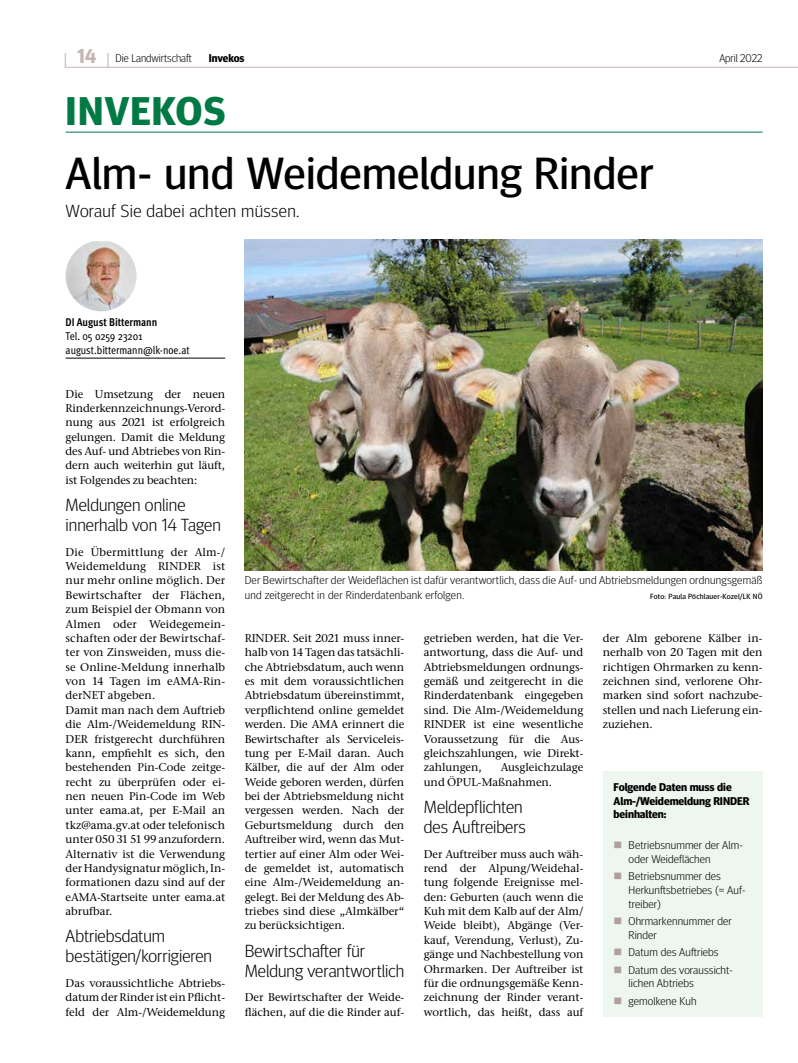
<style>
.page{position:relative;width:798px;height:1063px;background:#fff}
.page>*{position:absolute;margin:0;border:0;box-sizing:border-box;transform-origin:0 0}
.t1{font:45px "Meta Head OT";letter-spacing:.01em;color:#000;scale:1.05 1}
.t2{font:700 40px "Meta Head OT";letter-spacing:.03em;color:#007a44;scale:1.05 1}
.t3{font:300 17.5px/20px "Meta Head OT";color:#000;scale:1.05 1}
.t4{font:300 17.5px "Meta Head OT";letter-spacing:.02em;color:#000;scale:1.05 1}
.t5{font:500 11.25px/14.4px "Stone Serif ITC Pro";letter-spacing:-.005em;color:#000;text-align:justify}
.t6{font:300 11.25px/13.8px "Meta Head OT";letter-spacing:.01em;color:#000;scale:1.05 1}
.t7{font:700 11.25px/13.8px "Meta Head OT";letter-spacing:-.005em;color:#000;scale:1.05 1}
.t8{font:condensed 11.25px/14.4px "Meta OT";letter-spacing:-.005em;color:#000}
.t9{font:300 11.25px "Meta Head OT";letter-spacing:.01em;color:#000}
.t10{font:700 condensed 11.25px "Meta OT";color:#000}
.t11{font:700 11.25px "Meta Head OT";letter-spacing:-.005em;color:#000}
.t12{font:7.5px "Meta Head OT";letter-spacing:.03em;color:#000;scale:1.05 1}
.s1{font-family:"Generis Simple Com";font-size:20px;color:#c6b7b4}
.s2{font-weight:700;font-size:20px;color:#c6b7b4}
</style>
<div class="page">
<hr style="left:66px;top:132px;width:696px;height:1px;background:#007a44">
<hr style="left:66px;top:67px;width:731px;height:1px;background:#c6b7b4">
<div style="left:602px;top:771px;width:160px;height:246px;background:#eef6f0"></div>
<img style="left:244px;top:240px;width:518px;height:330px">
<hr style="left:66px;top:358px;width:159px;height:1px;background:#000">
<img style="left:66px;top:241px;width:70px;height:70px">
<p class="t9" style="left:63px;top:51px;width:130px"><span class="s1">|</span> <span class="s2">14</span> <span class="s1">|</span> Die Landwirtschaft</p>
<p class="t11" style="left:209px;top:51px;width:37px">Invekos</p>
<p class="t9" style="left:719px;top:51px;width:45px">April 2022</p>
<h2 class="t2" style="left:66px;top:87px;width:153px">INVEKOS</h2>
<h1 class="t1" style="left:66px;top:146px;width:561px">Alm- und Weidemeldung Rinder</h1>
<h3 class="t4" style="left:66px;top:200px;width:224px">Worauf Sie dabei achten müssen.</h3>
<p class="t10" style="left:66px;top:315px;width:93px">DI August Bittermann</p>
<p class="t8" style="left:66px;top:329px;width:125px">Tel. 05 0259 23201 august.bittermann@lk-noe.at</p>
<p class="t5" style="left:66px;top:387px;width:161px">Die Umsetzung der neuen Rinderkennzeichnungs-Verord&shy;nung aus 2021 ist erfolgreich gelungen. Damit die Meldung des Auf- und Abtriebes von Rin&shy;dern auch weiterhin gut läuft, ist Folgendes zu beachten:</p>
<h3 class="t3" style="left:66px;top:494px;width:149px">Meldungen online innerhalb von 14 Tagen</h3>
<p class="t5" style="left:66px;top:545px;width:161px;text-align:left">Die Übermittlung der Alm-/<br>Weidemeldung RINDER ist nur mehr online möglich. Der<br>Bewirtschafter der Flächen, zum Beispiel der Obmann von<br>Almen oder Weidegemein&shy;schaften oder der Bewirtschaf&shy;ter von Zinsweiden, muss die&shy;se Online-Meldung innerhalb von 14 Tagen im eAMA-Rin&shy;derNET abgeben.<br>Damit man nach dem Auftrieb die Alm-/Weidemeldung RIN-<br>DER fristgerecht durchführen kann, empfiehlt es sich, den bestehenden Pin-Code zeitge&shy;recht zu überprüfen oder ei&shy;nen neuen Pin-Code im Web unter eama.at, per E-Mail an tkz@ama.gv.at oder telefonisch unter 050 31 51 99 anzufordern.<br>Alternativ ist die Verwendung der Handysignatur möglich, In&shy;formationen dazu sind auf der eAMA-Startseite unter eama.at abrufbar.</p>
<h3 class="t3" style="left:66px;top:926px;width:141px">Abtriebsdatum bestätigen/korrigieren</h3>
<p class="t5" style="left:66px;top:976px;width:161px">Das voraussichtliche Abtriebs&shy;datum der Rinder ist ein Pflicht&shy;feld der Alm-/Weidemeldung</p>
<p class="t6" style="left:244px;top:573px;width:494px;line-height:14.4px">Der Bewirtschafter der Weideflächen ist dafür verantwortlich, dass die Auf- und Abtriebsmeldungen ordnungsgemäß und zeitgerecht in der Rinderdatenbank erfolgen.</p>
<p class="t12" style="left:650px;top:592px;width:108px">Foto: Paula Pöchlauer-Kozel/LK NÖ</p>
<p class="t5" style="left:244px;top:631px;width:161px">RINDER. Seit 2021 muss inner&shy;halb von 14 Tagen das tatsächli&shy;che Abtriebsdatum, auch wenn es mit dem voraussichtlichen Abtriebsdatum übereinstimmt, verpflichtend online gemeldet werden. Die AMA erinnert die Bewirtschafter als Serviceleis&shy;tung per E-Mail daran. Auch Kälber, die auf der Alm oder Weide geboren werden, dürfen bei der Abtriebsmeldung nicht vergessen werden. Nach der Geburtsmeldung durch den Auftreiber wird, wenn das Mut&shy;tertier auf einer Alm oder Wei&shy;de gemeldet ist, automatisch eine Alm-/Weidemeldung an&shy;gelegt. Bei der Meldung des Ab&shy;triebes sind diese „Almkälber“ zu berücksichtigen.</p>
<h3 class="t3" style="left:244px;top:940px;width:153px">Bewirtschafter für<br>Meldung verantwortlich</h3>
<p class="t5" style="left:244px;top:990px;width:161px">Der Bewirtschafter der Weide&shy;flächen, auf die die Rinder auf-</p>
<p class="t5" style="left:423px;top:631px;width:161px">getrieben werden, hat die Ver&shy;antwortung, dass die Auf- und Abtriebsmeldungen ordnungs&shy;gemäß und zeitgerecht in die Rinderdatenbank eingegeben sind. Die Alm-/Weidemeldung RINDER ist eine wesentliche Voraussetzung für die Aus&shy;gleichszahlungen, wie Direkt&shy;zahlungen,</p>
<p class="t5" style="left:423px;top:760px;width:161px;text-indent:77px">Ausgleichzulage und ÖPUL-Maßnahmen.</p>
<h3 class="t3" style="left:423px;top:796px;width:99px">Meldepflichten des Auftreibers</h3>
<p class="t5" style="left:423px;top:847px;width:161px">Der Auftreiber muss auch wäh&shy;rend der Alpung/Weidehal&shy;tung folgende Ereignisse mel&shy;den: Geburten (auch wenn die Kuh mit dem Kalb auf der Alm/ Weide bleibt), Abgänge (Ver&shy;kauf, Verendung, Verlust), Zu&shy;gänge und Nachbestellung von Ohrmarken. Der Auftreiber ist für die ordnungsgemäße Kenn&shy;zeichnung der Rinder verant&shy;wortlich, das heißt, dass auf</p>
<p class="t5" style="left:602px;top:631px;width:161px">der Alm geborene Kälber in&shy;nerhalb von 20 Tagen mit den richtigen Ohrmarken zu kenn&shy;zeichnen sind, verlorene Ohr&shy;marken sind sofort nachzube&shy;stellen und nach Lieferung ein&shy;zuziehen.</p>
<p class="t7" style="left:613px;top:780px;width:131px">Folgende Daten muss die<br>Alm-/Weidemeldung RINDER beinhalten:</p>
<p class="t6" style="left:628px;top:838px;width:110px">Betriebsnummer der Alm&shy;oder Weideflächen</p>
<p class="t6" style="left:628px;top:869px;width:113px">Betriebsnummer des<br>Herkunftsbetriebes (= Auf&shy;treiber)</p>
<p class="t6" style="left:628px;top:914px;width:100px">Ohrmarkennummer der<br>Rinder</p>
<p class="t6" style="left:628px;top:943px;width:101px;line-height:17.2px">Datum des Auftriebs<br>Datum des voraussicht-</p>
<p class="t6" style="left:628px;top:975px;width:66px;line-height:17.2px">lichen Abtriebs gemolkene Kuh</p>
</div>
